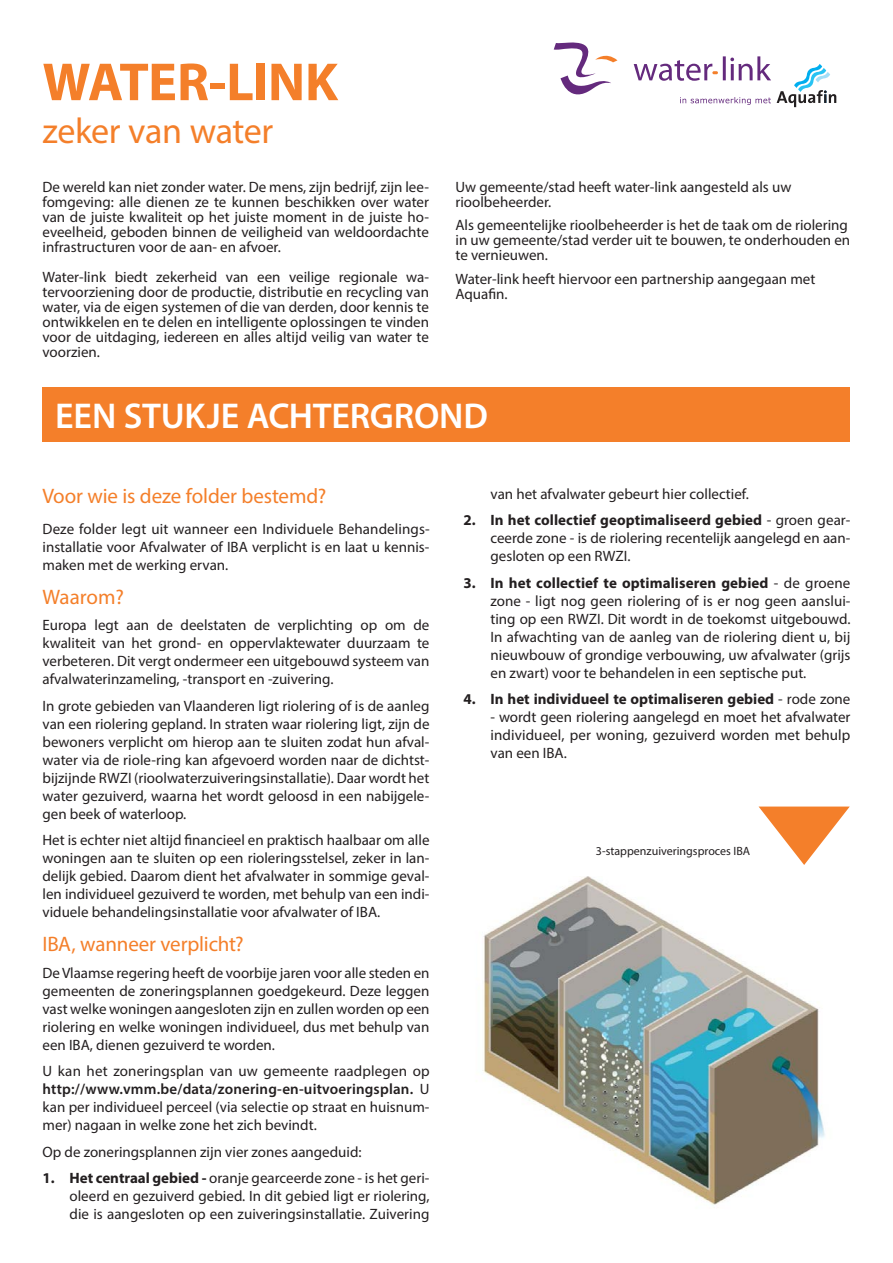
<style>
.page{position:relative;width:893px;height:1263px;background:#fff}
.page>*{position:absolute;margin:0;border:0;box-sizing:border-box;transform-origin:0 0}
.t1{font:700 54px "Myriad Pro";letter-spacing:-.015em;color:#f47f2a}
.t2{font:600 36px "Myriad Pro";letter-spacing:-.005em;color:#fff}
.t3{font:36px "Myriad Pro";letter-spacing:-.01em;color:#f47f2a}
.Lijstalinea{font:21px "Myriad Pro";letter-spacing:-.01em;color:#f47f2a}
.tussenkop{font:21px "Myriad Pro";letter-spacing:-.005em;color:#f47f2a}
.Lijstalinea-2{font:15px/18px "Myriad Pro";color:#231f20;text-align:justify}
.body{font:15px/18px "Myriad Pro";color:#231f20;text-align:justify}
.t4{font:700 15px "Myriad Pro";color:#231f20}
.bijschrift{font:12px "Myriad Pro";color:#231f20}
.s1{font-weight:600}
.s2{font-weight:700}
.s3{font-weight:400}
</style>
<div class="page">
<div style="left:43px;top:387px;width:807px;height:55px;background:#f47f2a"></div>
<svg style="left:758px;top:806px;width:92px;height:59px"></svg>
<img style="left:483px;top:876px;width:342px;height:329px">
<svg style="left:554px;top:43px;width:63px;height:52px"></svg>
<svg style="left:634px;top:56px;width:137px;height:25px"></svg>
<svg style="left:777px;top:64px;width:59px;height:43px"></svg>
<svg style="left:680px;top:97px;width:91px;height:8px"></svg>
<p class="t1" style="left:43px;top:47px;width:297px">WATER-LINK</p>
<p class="t3" style="left:43px;top:109px;width:232px">zeker van water</p>
<p class="Lijstalinea-2" style="left:43px;top:179px;width:388px;line-height:15px">De wereld kan niet zonder water. De mens, zijn bedrijf, zijn lee&shy;fomgeving: alle dienen ze te kunnen beschikken over water van de juiste kwaliteit op het juiste moment in de juiste ho&shy;eveelheid, geboden binnen de veiligheid van weldoordachte infrastructuren voor de aan- en afvoer.</p>
<p class="Lijstalinea-2" style="left:43px;top:269px;width:388px;line-height:15px">Water-link biedt zekerheid van een veilige regionale wa&shy;tervoorziening door de productie, distributie en recycling van water, via de eigen systemen of die van derden, door kennis te ontwikkelen en te delen en intelligente oplossingen te vinden voor de uitdaging, iedereen en alles altijd veilig van water te voorzien.</p>
<p class="body" style="left:455px;top:179px;width:337px;line-height:15px">Uw gemeente/stad heeft water-link aangesteld als uw rioolbeheerder.</p>
<p class="body" style="left:455px;top:218px;width:396px;line-height:15px;text-align:left">Als gemeentelijke rioolbeheerder is het de taak om de riolering in uw gemeente/stad verder uit te bouwen, te onderhouden en te vernieuwen.</p>
<p class="body" style="left:455px;top:271px;width:361px;line-height:15px">Water-link heeft hiervoor een partnership aangegaan met<br>Aquafin.</p>
<p class="t2" style="left:55px;top:393px;width:434px">EEN STUKJE ACHTERGROND</p>
<p class="tussenkop" style="left:43px;top:483px;width:285px">Voor wie is deze folder bestemd?</p>
<p class="body" style="left:43px;top:520px;width:389px">Deze folder legt uit wanneer een Individuele Behandelings&shy;installatie voor Afvalwater of IBA verplicht is en laat u kennis&shy;maken met de werking ervan.</p>
<p class="Lijstalinea" style="left:43px;top:584px;width:83px">Waarom?</p>
<p class="Lijstalinea-2" style="left:43px;top:616px;width:388px">Europa legt aan de deelstaten de verplichting op om de kwaliteit van het grond- en oppervlaktewater duurzaam te verbeteren. Dit vergt ondermeer een uitgebouwd systeem van afvalwaterinzameling, -transport en -zuivering.</p>
<p class="Lijstalinea-2" style="left:43px;top:696px;width:388px">In grote gebieden van Vlaanderen ligt riolering of is de aanleg van een riolering gepland. In straten waar riolering ligt, zijn de bewoners verplicht om hierop aan te sluiten zodat hun afval&shy;water via de riole-ring kan afgevoerd worden naar de dichtst&shy;bijzijnde RWZI (rioolwaterzuiveringsinstallatie). Daar wordt het water gezuiverd, waarna het wordt geloosd in een nabijgele&shy;gen beek of waterloop.</p>
<p class="Lijstalinea-2" style="left:43px;top:831px;width:388px">Het is echter niet altijd financieel en praktisch haalbaar om alle woningen aan te sluiten op een rioleringsstelsel, zeker in lan&shy;delijk gebied. Daarom dient het afvalwater in sommige geval&shy;len individueel gezuiverd te worden, met behulp van een indi&shy;viduele behandelingsinstallatie voor afvalwater of IBA.</p>
<p class="Lijstalinea" style="left:43px;top:931px;width:203px">IBA, wanneer verplicht?</p>
<p class="body" style="left:43px;top:963px;width:389px">De Vlaamse regering heeft de voorbije jaren voor alle steden en gemeenten de zoneringsplannen goedgekeurd. Deze leggen vast welke woningen aangesloten zijn en zullen worden op een riolering en welke woningen individueel, dus met behulp van een IBA, dienen gezuiverd te worden.</p>
<p class="body" style="left:43px;top:1062px;width:389px">U kan het zoneringsplan van uw gemeente raadplegen op <span class="s1">http://www.vmm.be/data/zonering-en-uitvoeringsplan.</span> U kan per individueel perceel (via selectie op straat en huisnum&shy;mer) nagaan in welke zone het zich bevindt.</p>
<p class="body" style="left:43px;top:1142px;width:321px">Op de zoneringsplannen zijn vier zones aangeduid:</p>
<p class="Lijstalinea-2" style="left:70px;top:1169px;width:362px;text-indent:-27px"><span class="s2">1. Het centraal gebied -</span> oranje gearceerde zone - is het geri&shy;oleerd en gezuiverd gebied. In dit gebied ligt er riolering, die is aangesloten op een zuiveringsinstallatie. Zuivering</p>
<p class="Lijstalinea-2" style="left:490px;top:484px;width:260px">van het afvalwater gebeurt hier collectief.</p>
<p class="Lijstalinea-2" style="left:490px;top:511px;width:361px;text-indent:-27px"><span class="s2">2. In het collectief geoptimaliseerd gebied</span> - groen gear&shy;ceerde zone - is de riolering recentelijk aangelegd en aan&shy;gesloten op een RWZI.</p>
<p class="Lijstalinea-2" style="left:490px;top:574px;width:361px;text-indent:-27px"><span class="s2">3. In het collectief te optimaliseren gebied</span> - de groene zone - ligt nog geen riolering of is er nog geen aanslui&shy;ting op een RWZI. Dit wordt in de toekomst uitgebouwd.<br>In afwachting van de aanleg van de riolering dient u, bij nieuwbouw of grondige verbouwing, uw afvalwater (grijs en zwart) voor te behandelen in een septische put.</p>
<p class="t4" style="left:463px;top:689px;width:388px">4. In het individueel te optimaliseren gebied <span class="s3">- rode zone</span></p>
<p class="Lijstalinea-2" style="left:490px;top:708px;width:361px">- wordt geen riolering aangelegd en moet het afvalwater individueel, per woning, gezuiverd worden met behulp van een IBA.</p>
<p class="bijschrift" style="left:596px;top:844px;width:156px">3-stappenzuiveringsproces IBA</p>
</div>
